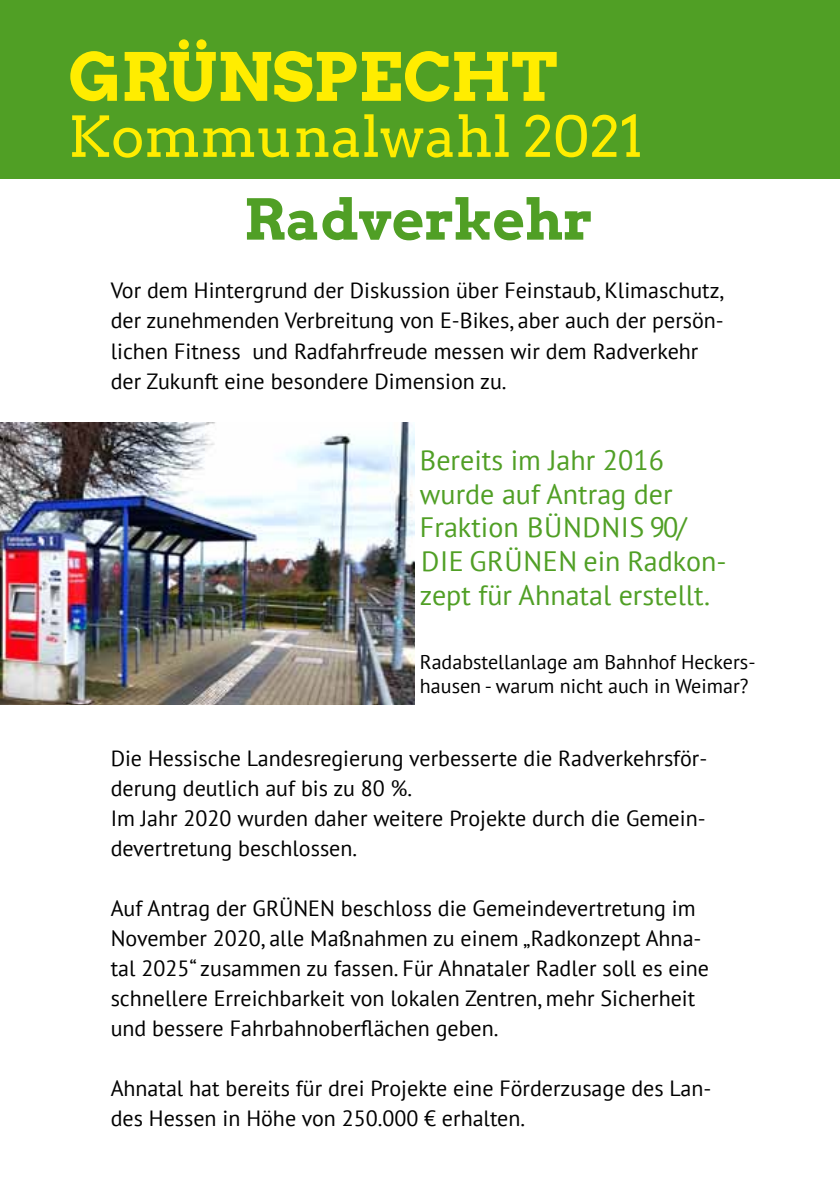
<style>
.page{position:relative;width:840px;height:1191px;background:#fff}
.page>*{position:absolute;margin:0;border:0;box-sizing:border-box;transform-origin:0 0}
.t1{font:66px "Arvo Gruen";letter-spacing:-.005em;color:#ffed00}
.t2{font:56px "Arvo";color:#ffed00}
.t3{font:56px "Arvo Gr 00 F Cn";letter-spacing:-.005em;color:#509f25}
.t4{font:28px/33.6px "PT Sans";color:#509f25}
.t5{font:22px/30px "PT Sans";color:#000}
.t6{font:20px/24px "PT Sans";color:#000}
</style>
<div class="page">
<div style="left:0;top:0;width:839px;height:178px;background:#509f25"></div>
<img style="left:0;top:422px;width:414px;height:282px">
<hr style="left:839px;top:918px;width:1px;height:273px;background:#509f25">
<h1 class="t1" style="left:68px;top:31px;width:490px">GRÜNSPECHT</h1>
<h2 class="t2" style="left:68px;top:103px;width:576px">Kommunalwahl 2021</h2>
<h2 class="t3" style="left:244px;top:180px;width:350px">Radverkehr</h2>
<p class="t5" style="left:111px;top:275px;width:614px">Vor dem Hintergrund der Diskussion über Feinstaub, Klimaschutz, der zunehmenden Verbreitung von E-Bikes, aber auch der persön&shy;lichen Fitness und Radfahrfreude messen wir dem Radverkehr der Zukunft eine besondere Dimension zu.</p>
<p class="t4" style="left:420px;top:443px;width:254px">Bereits im Jahr 2016 wurde auf Antrag der<br>Fraktion Bündn</p>
<p class="t4" style="left:420px;top:510px;width:308px;text-indent:201px">is 90/<br>Die Grün en ein Radkon&shy;zept für Ahnatal erstellt.</p>
<p class="t6" style="left:420px;top:650px;width:337px">Radabstellanlage am Bahnhof Heckers&shy;hausen - warum nicht auch in Weimar?</p>
<p class="t5" style="left:111px;top:743px;width:597px">Die Hessische Landesregierung verbesserte die Radverkehrsför&shy;derung deutlich auf bis zu 80 %.<br>Im Jahr 2020 wurden daher weitere Projekte durch die Gemein&shy;devertretung beschlossen.</p>
<p class="t5" style="left:111px;top:893px;width:599px">Auf Antrag der GRÜNEN beschloss die Gemeindevertretung im November 2020, alle Maßnahmen zu einem „Radkonzept Ahna&shy;tal 2025“ zusammen zu fassen. Für Ahnataler Radler soll es eine schnellere Erreichbarkeit von lokalen Zentren, mehr Sicherheit und bessere Fahrbahnoberflächen geben.</p>
<p class="t5" style="left:111px;top:1073px;width:602px">Ahnatal hat bereits für drei Projekte eine Förderzusage des Lan&shy;des Hessen in Höhe von 250.000 € erhalten.</p>
</div>
